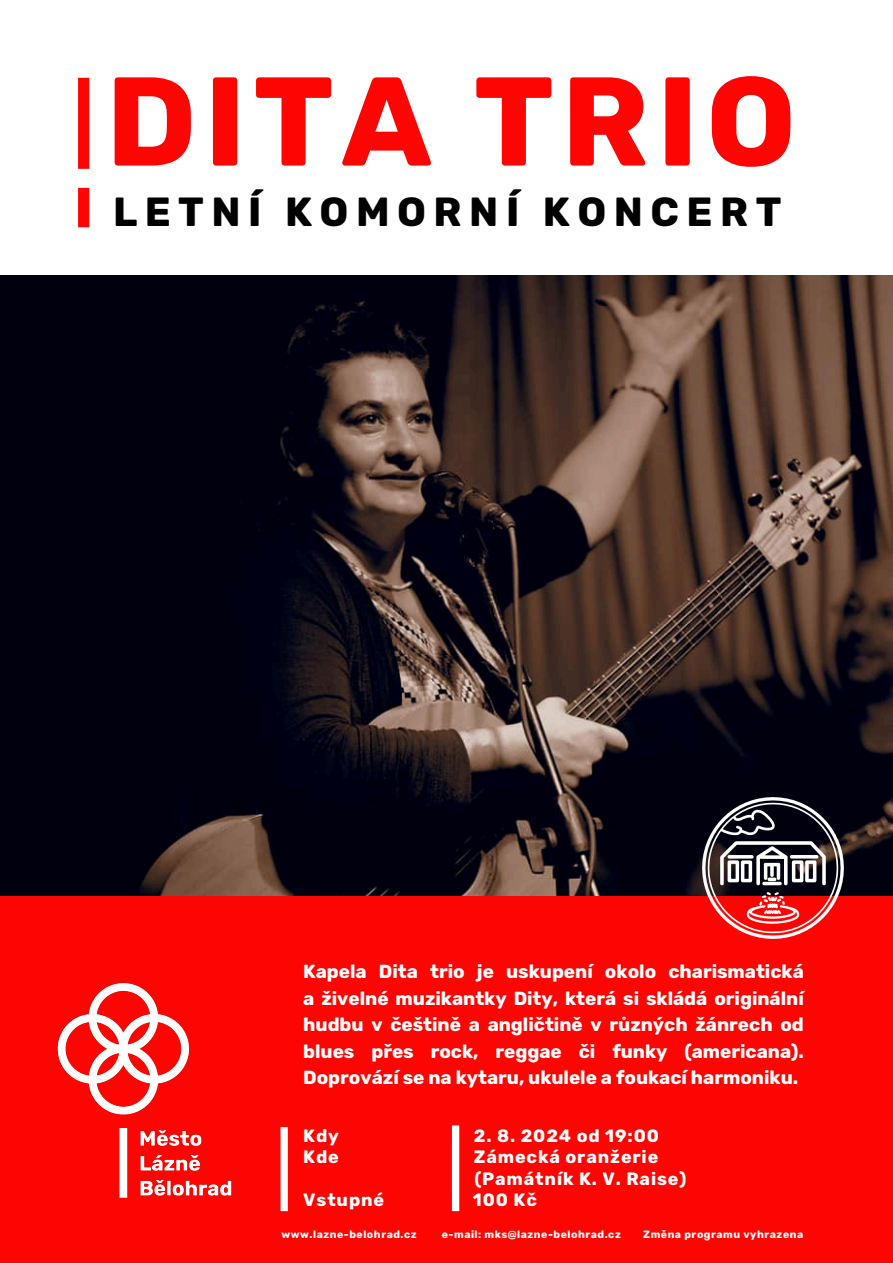
<style>
.page{position:relative;width:893px;height:1263px;background:#fff}
.page>*{position:absolute;margin:0;border:0;box-sizing:border-box;transform-origin:0 0}
.t1{font:700 126px "Rubik";letter-spacing:.06em;color:#fd0503}
.t2{font:700 40.5px "Rubik";letter-spacing:.185em;color:#000}
.t3{font:700 18.83px/26.4px "Rubik";color:#fff;text-align:justify}
.t4{font:700 17.77px/21.5px "Rubik";letter-spacing:.05em;color:#fff}
.t5{font:700 10.5px "Rubik";letter-spacing:.05em;color:#fff}
</style>
<div class="page">
<div style="left:0;top:868px;width:893px;height:395px;background:#fd0503"></div>
<div style="left:78px;top:78px;width:11px;height:91px;background:#fd0503"></div>
<img style="left:57px;top:983px;width:231px;height:229px">
<div style="left:452px;top:1125px;width:7px;height:86px;background:#fff"></div>
<div style="left:280px;top:1127px;width:8px;height:84px;background:#fff"></div>
<img style="left:0;top:275px;width:893px;height:621px">
<img style="left:702px;top:797px;width:142px;height:141px">
<div style="left:78px;top:188px;width:11px;height:39px;background:#fd0503"></div>
<h3 class="t1" style="left:106px;top:48px;width:691px">DITA TRIO</h3>
<p class="t2" style="left:113px;top:188px;width:670px">LETNÍ KOMORNÍ KONCERT</p>
<h1 class="t3" style="left:303px;top:959px;width:502px">Kapela Dita trio je uskupení okolo charismatická a živelné muzikantky Dity, která si skládá originální hudbu v češtině a angličtině v různých žánrech od blues přes rock, reggae či funky (americana).<br>Doprovází se na kytaru, ukulele a foukací harmoniku.</h1>
<h2 class="t4" style="left:303px;top:1125px;width:37px">Kdy</h2>
<h2 class="t4" style="left:474px;top:1125px;width:186px">2. 8. 2024 od 19:00</h2>
<h2 class="t4" style="left:303px;top:1146px;width:37px">Kde</h2>
<h2 class="t4" style="left:474px;top:1146px;width:214px">Zámecká oranžerie (Památník K. V. Raise)</h2>
<h2 class="t4" style="left:303px;top:1189px;width:82px">Vstupné</h2>
<h2 class="t4" style="left:473px;top:1189px;width:65px">100 Kč</h2>
<h3 class="t5" style="left:281px;top:1228px;width:137px">www.lazne-belohrad.cz</h3>
<h3 class="t5" style="left:442px;top:1228px;width:180px">e-mail: mks@lazne-belohrad.cz</h3>
<p class="t5" style="left:643px;top:1228px;width:161px">Změna programu vyhrazena</p>
</div>
